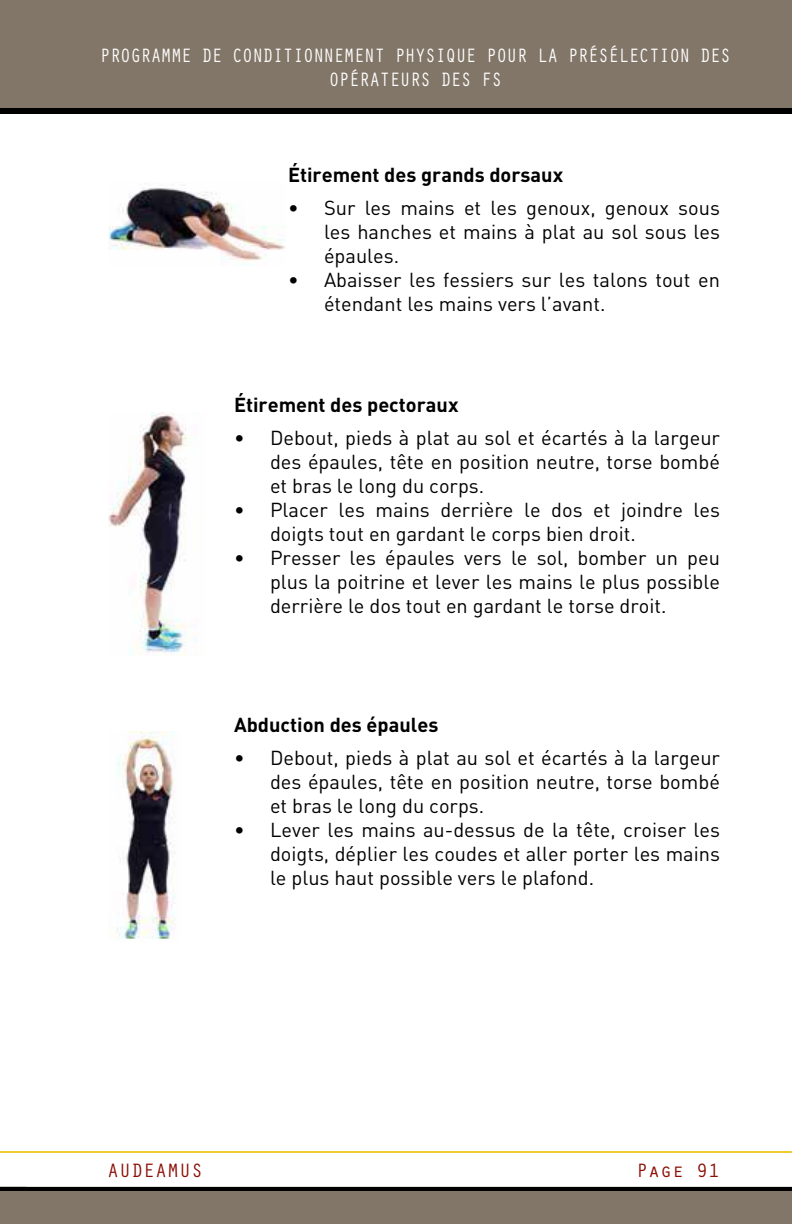
<style>
.page{position:relative;width:792px;height:1224px;background:#fff}
.page>*{position:absolute;margin:0;border:0;box-sizing:border-box;transform-origin:0 0}
.t1{font:20px/24px "DIN";color:#000;text-align:justify}
.t2{font:20px/24px "Orator Std";letter-spacing:-.035em;color:#fff;text-align:center;scale:.9 1}
.t3{font:700 20px "DIN";color:#000}
.t4{font:20px "Orator Std";color:#8b0f04}
</style>
<div class="page">
<div style="left:0;top:108px;width:792px;height:6px;background:#000"></div>
<div style="left:0;top:1187px;width:792px;height:8px;background:#000"></div>
<div style="left:0;top:1191px;width:792px;height:33px;background:#827668"></div>
<div style="left:0;top:0;width:792px;height:108px;background:#827668"></div>
<hr style="left:0;top:1151px;width:792px;height:2px;background:#f2cc31">
<img style="left:108px;top:185px;width:178px;height:81px">
<img style="left:108px;top:412px;width:88px;height:244px">
<img style="left:117px;top:732px;width:58px;height:207px">
<p class="t2" style="left:100px;top:43px;width:703px">PROGRAMME DE CONDITIONNEMENT PHYSIQUE POUR LA PRÉSÉLECTION DES<br>OPÉRATEURS DES FS</p>
<p class="t3" style="left:288px;top:162px;width:277px">Étirement des grands dorsaux</p>
<p class="t1" style="left:324px;top:196px;width:398px;text-indent:-36px">• Sur les mains et les genoux, genoux sous les hanches et mains à plat au sol sous les épaules.</p>
<p class="t1" style="left:324px;top:268px;width:397px;text-indent:-36px">• Abaisser les fessiers sur les talons tout en étendant les mains vers l’avant.</p>
<p class="t3" style="left:234px;top:392px;width:226px">Étirement des pectoraux</p>
<p class="t1" style="left:270px;top:425px;width:452px;text-indent:-36px">• Debout, pieds à plat au sol et écartés à la largeur des épaules, tête en position neutre, torse bombé et bras le long du corps.</p>
<p class="t1" style="left:270px;top:497px;width:452px;text-indent:-36px">• Placer les mains derrière le dos et joindre les doigts tout en gardant le corps bien droit.</p>
<p class="t1" style="left:270px;top:545px;width:451px;text-indent:-36px">• Presser les épaules vers le sol, bomber un peu plus la poitrine et lever les mains le plus possible derrière le dos tout en gardant le torse droit.</p>
<p class="t3" style="left:234px;top:712px;width:206px">Abduction des épaules</p>
<p class="t1" style="left:270px;top:745px;width:452px;text-indent:-36px">• Debout, pieds à plat au sol et écartés à la largeur des épaules, tête en position neutre, torse bombé et bras le long du corps.</p>
<p class="t1" style="left:270px;top:817px;width:451px;text-indent:-36px">• Lever les mains au-dessus de la tête, croiser les doigts, déplier les coudes et aller porter les mains le plus haut possible vers le plafond.</p>
<p class="t4" style="left:107px;top:1156px;width:97px">AUDEAMUS</p>
<p class="t4" style="left:636px;top:1156px;width:85px">Page 91</p>
</div>
